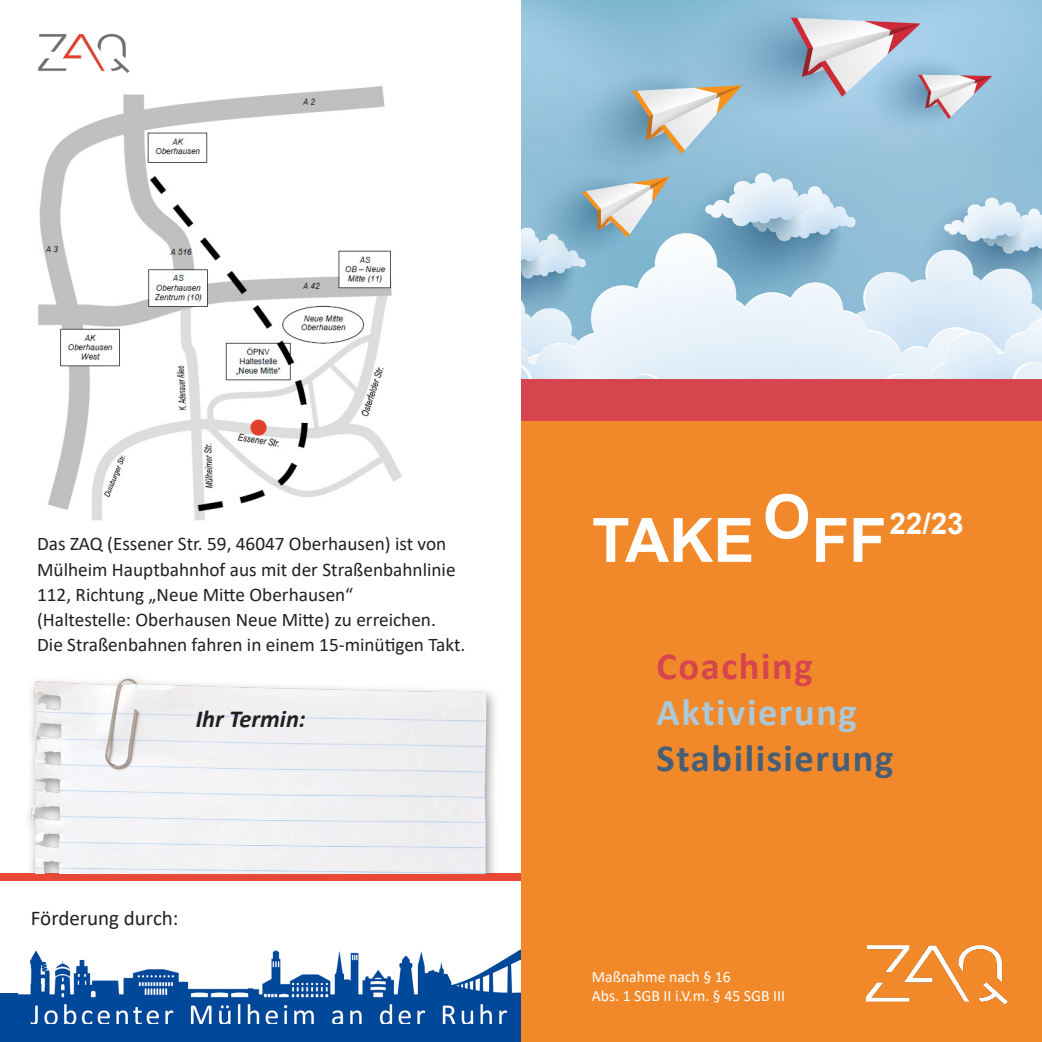
<style>
.page{position:relative;width:1042px;height:1042px;background:#fff}
.page>*{position:absolute;margin:0;border:0;box-sizing:border-box;transform-origin:0 0}
.t1{font:700 61.25px "Arial";color:#fff}
.t2{font:700 38.5px "Calibri";letter-spacing:.04em;color:#465e76}
.t3{font:700 38.5px "Calibri";letter-spacing:.04em;color:#adc8d9}
.t4{font:700 38.5px "Calibri";letter-spacing:.04em;color:#d6454e}
.t5{font:700 29.75px "Arial";color:#fff}
.t6{font:italic 700 24.5px "Calibri";color:#231f20}
.t7{font:21px "Calibri";color:#231f20}
.t8{font:19.25px/25.2px "Calibri";color:#231f20}
.t9{font:15.75px/18.9px "Calibri";color:#fff}
</style>
<div class="page">
<div style="left:521px;top:0;width:521px;height:1042px;background:#f1892b"></div>
<div style="left:0;top:873px;width:521px;height:7px;background:#e94835"></div>
<div style="left:521px;top:378px;width:521px;height:42px;background:#d6454e"></div>
<img style="left:521px;top:0;width:521px;height:378px">
<img style="left:38px;top:86px;width:364px;height:435px">
<img style="left:38px;top:33px;width:92px;height:40px">
<img style="left:18px;top:949px;width:503px;height:76px">
<img style="left:865px;top:945px;width:142px;height:60px">
<img style="left:28px;top:677px;width:467px;height:196px">
<div style="left:0;top:993px;width:18px;height:49px;background:#004999"></div>
<div style="left:17px;top:1025px;width:504px;height:17px;background:#004999"></div>
<p class="t8" style="left:37px;top:531px;width:430px">Das ZAQ (Essener Str. 59, 46047 Oberhausen) ist von Mülheim Hauptbahnhof aus mit der Straßenbahnlinie 112, Richtung „Neue Mitte Oberhausen“<br>(Haltestelle: Oberhausen Neue Mitte) zu erreichen.<br>Die Straßenbahnen fahren in einem 15-minütigen Takt.</p>
<p class="t6" style="left:196px;top:701px;width:111px">Ihr Termin:</p>
<p class="t7" style="left:31px;top:903px;width:149px">Förderung durch:</p>
<p class="t1" style="left:592px;top:497px;width:164px">TAKE</p>
<p class="t1" style="left:763px;top:473px;width:49px">O</p>
<p class="t1" style="left:811px;top:497px;width:76px">FF</p>
<p class="t5" style="left:889px;top:502px;width:76px">22/23</p>
<p class="t4" style="left:656px;top:638px;width:158px">Coaching</p>
<p class="t3" style="left:656px;top:685px;width:202px">Aktivierung</p>
<p class="t2" style="left:656px;top:731px;width:238px">Stabilisierung</p>
<p class="t9" style="left:592px;top:967px;width:195px">Maßnahme nach § 16<br>Abs. 1 SGB II i.V.m. § 45 SGB III</p>
</div>
